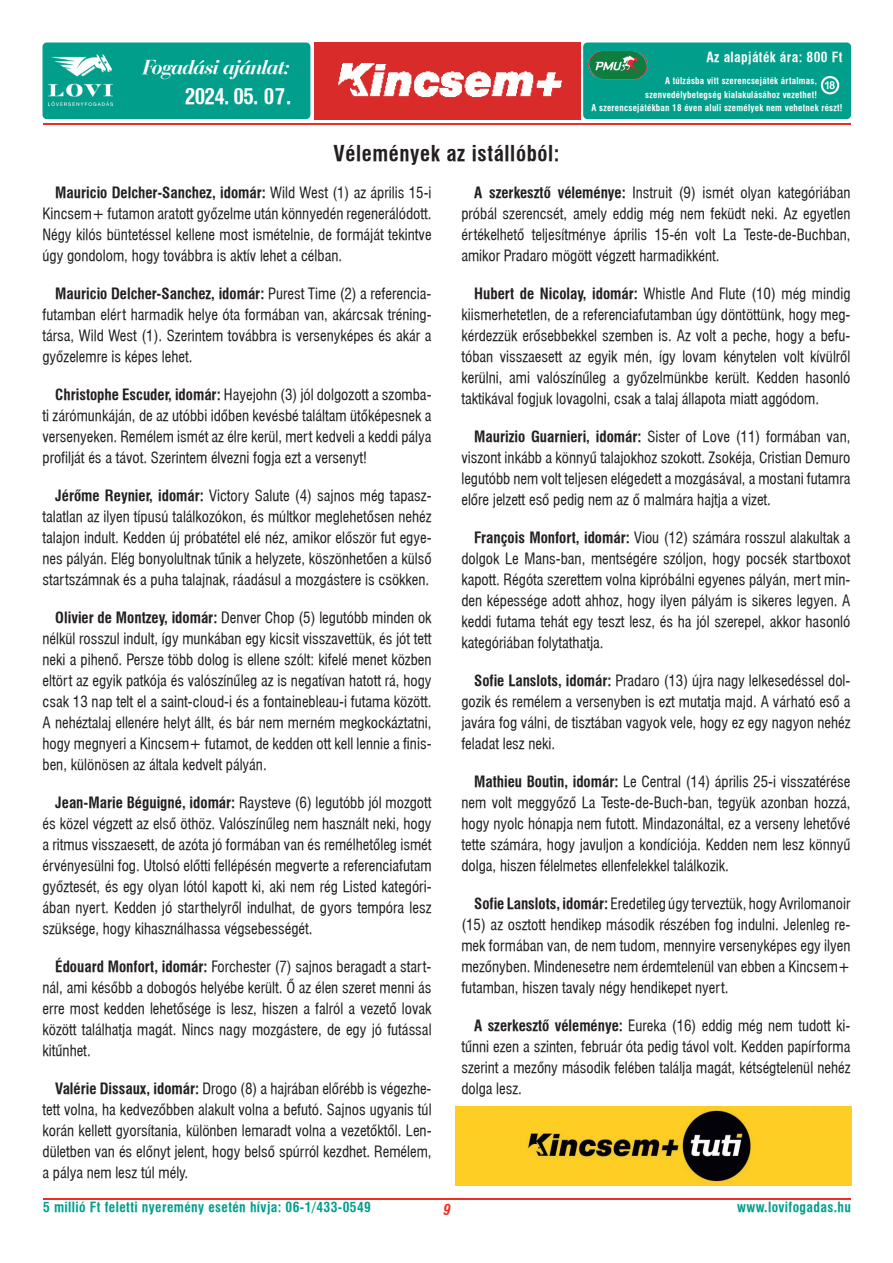
<style>
.page{position:relative;width:893px;height:1263px;background:#fff}
.page>*{position:absolute;margin:0;border:0;box-sizing:border-box;transform-origin:0 0}
.t1{font:21px "Swiss 721 Cn PFL Bold";letter-spacing:.03em;color:#231f20}
.t2{font:italic 21px "Bauer Bodoni PFL Bold";letter-spacing:-.03em;color:#fff}
.t3{font:21px "Swiss 721 Cn PFL Bold";letter-spacing:-.03em;color:#fff}
.t4{font:15px/21px "Swiss 721 Cn PFL Normal";color:#231f20;text-align:justify}
.t5{font:15px "Swiss 721 Cn PFL Bold";color:#231f20}
.t6{font:italic 700 condensed 15px "Swiss 721 BT";color:#ee2e22}
.t7{font:13.5px "Swiss 721 Cn PFL Bold";letter-spacing:.03em;color:#009e8b}
.t8{font:13.5px "Swiss 721 Cn PFL Bold";letter-spacing:.03em;color:#fff}
.t9{font:9px "Swiss 721 Cn PFL Bold";letter-spacing:.03em;color:#fff}
.s1{font-family:"Swiss 721 Cn PFL Normal"}
.s2{font-family:"Swiss 721 Cn PFL Bold"}
</style>
<div class="page">
<hr style="left:43px;top:123px;width:808px;height:2px;background:#ee2e22">
<hr style="left:43px;top:1198px;width:808px;height:1px;background:#ee2e22">
<div style="left:583px;top:43px;width:268px;height:76px;background:#009e8b;border-radius:4px"></div>
<div style="left:43px;top:43px;width:267px;height:76px;background:#009e8b;border-radius:4px"></div>
<img style="left:820px;top:76px;width:20px;height:19px">
<img style="left:314px;top:43px;width:266px;height:76px">
<img style="left:588px;top:51px;width:60px;height:29px">
<img style="left:49px;top:54px;width:64px;height:51px">
<img style="left:455px;top:1106px;width:396px;height:79px">
<h1 class="t2" style="left:143px;top:54px;width:149px">Fogadási ajánlat:</h1>
<h1 class="t3" style="left:185px;top:83px;width:108px">2024. 05. 07.</h1>
<p class="t8" style="left:706px;top:49px;width:138px">Az alapjáték ára: 800 Ft</p>
<p class="t9" style="left:665px;top:76px;width:153px">A túlzásba vitt szerencsejáték ártalmas,</p>
<p class="t9" style="left:645px;top:89px;width:173px">szenvedélybetegség kialakulásához vezethet!</p>
<p class="t9" style="left:591px;top:103px;width:253px">A szerencsejátékban 18 éven aluli személyek nem vehetnek részt!</p>
<h1 class="t1" style="left:333px;top:140px;width:228px">Vélemények az istállóból:</h1>
<p class="t5" style="left:55px;top:184px;width:378px">Mauricio Delcher-Sanchez, idomár: <span class="s1">Wild West (1) az április 15-i</span></p>
<p class="t4" style="left:43px;top:203px;width:391px">Kincsem+ futamon aratott győzelme után könnyedén regenerálódott.<br>Négy kilós büntetéssel kellene most ismételnie, de formáját tekintve úgy gondolom, hogy továbbra is aktív lehet a célban.</p>
<p class="t5" style="left:55px;top:285px;width:378px">Mauricio Delcher-Sanchez, idomár: <span class="s1">Purest Time (2) a referencia-</span></p>
<p class="t4" style="left:43px;top:304px;width:391px">futamban elért harmadik helye óta formában van, akárcsak tréning&shy;társa, Wild West (1). Szerintem továbbra is versenyképes és akár a győzelemre is képes lehet.</p>
<p class="t4" style="left:43px;top:384px;width:391px;text-indent:13px"><span class="s2">Christophe Escuder, idomár:</span> Hayejohn (3) jól dolgozott a szomba&shy;ti zárómunkáján, de az utóbbi időben kevésbé találtam ütőképesnek a versenyeken. Remélem ismét az élre kerül, mert kedveli a keddi pálya profilját és a távot. Szerintem élvezni fogja ezt a versenyt!</p>
<p class="t4" style="left:43px;top:485px;width:391px;text-indent:13px"><span class="s2">Jérôme Reynier, idomár:</span> Victory Salute (4) sajnos még tapasz&shy;talatlan az ilyen típusú találkozókon, és múltkor meglehetősen nehéz talajon indult. Kedden új próbatétel elé néz, amikor először fut egye&shy;nes pályán. Elég bonyolultnak tűnik a helyzete, köszönhetően a külső startszámnak és a puha talajnak, ráadásul a mozgástere is csökken.</p>
<p class="t4" style="left:43px;top:607px;width:391px;text-indent:13px"><span class="s2">Olivier de Montzey, idomár:</span> Denver Chop (5) legutóbb minden ok nélkül rosszul indult, így munkában egy kicsit visszavettük, és jót tett neki a pihenő. Persze több dolog is ellene szólt: kifelé menet közben eltört az egyik patkója és valószínűleg az is negatívan hatott rá, hogy csak 13 nap telt el a saint-cloud-i és a fontainebleau-i futama között.<br>A nehéztalaj ellenére helyt állt, és bár nem merném megkockáztatni, hogy megnyeri a Kincsem+ futamot, de kedden ott kell lennie a finis&shy;ben, különösen az általa kedvelt pályán.</p>
<p class="t4" style="left:43px;top:792px;width:391px;text-indent:13px"><span class="s2">Jean-Marie Béguigné, idomár:</span> Raysteve (6) legutóbb jól mozgott és közel végzett az első öthöz. Valószínűleg nem használt neki, hogy a ritmus visszaesett, de azóta jó formában van és remélhetőleg ismét érvényesülni fog. Utolsó előtti fellépésén megverte a referenciafutam győztesét, és egy olyan lótól kapott ki, aki nem rég Listed kategóri&shy;ában nyert. Kedden jó starthelyről indulhat, de gyors tempóra lesz szüksége, hogy kihasználhassa végsebességét.</p>
<p class="t4" style="left:43px;top:956px;width:391px;text-indent:13px"><span class="s2">Édouard Monfort, idomár:</span> Forchester (7) sajnos beragadt a start&shy;nál, ami később a dobogós helyébe került. Ő az élen szeret menni ás erre most kedden lehetősége is lesz, hiszen a falról a vezető lovak között találhatja magát. Nincs nagy mozgástere, de egy jó futással kitűnhet.</p>
<p class="t4" style="left:43px;top:1078px;width:391px;text-indent:13px"><span class="s2">Valérie Dissaux, idomár:</span> Drogo (8) a hajrában előrébb is végezhe&shy;tett volna, ha kedvezőbben alakult volna a befutó. Sajnos ugyanis túl korán kellett gyorsítania, különben lemaradt volna a vezetőktől. Len&shy;dületben van és előnyt jelent, hogy belső spúrról kezdhet. Remélem, a pálya nem lesz túl mély.</p>
<p class="t4" style="left:461px;top:182px;width:391px;text-indent:13px"><span class="s2">A szerkesztő véleménye:</span> Instruit (9) ismét olyan kategóriában próbál szerencsét, amely eddig még nem feküdt neki. Az egyetlen értékelhető teljesítménye április 15-én volt La Teste-de-Buchban, amikor Pradaro mögött végzett harmadikként.</p>
<p class="t4" style="left:461px;top:283px;width:391px;text-indent:13px"><span class="s2">Hubert de Nicolay, idomár:</span> Whistle And Flute (10) még mindig kiismerhetetlen, de a referenciafutamban úgy döntöttünk, hogy meg&shy;kérdezzük erősebbekkel szemben is. Az volt a peche, hogy a befu&shy;tóban visszaesett az egyik mén, így lovam kénytelen volt kívülről kerülni, ami valószínűleg a győzelmünkbe került. Kedden hasonló taktikával fogjuk lovagolni, csak a talaj állapota miatt aggódom.</p>
<p class="t4" style="left:461px;top:426px;width:391px;text-indent:13px"><span class="s2">Maurizio Guarnieri, idomár:</span> Sister of Love (11) formában van, viszont inkább a könnyű talajokhoz szokott. Zsokéja, Cristian Demuro legutóbb nem volt teljesen elégedett a mozgásával, a mostani futamra előre jelzett eső pedig nem az ő malmára hajtja a vizet.</p>
<p class="t4" style="left:461px;top:527px;width:391px;text-indent:13px"><span class="s2">François Monfort, idomár:</span> Viou (12) számára rosszul alakultak a dolgok Le Mans-ban, mentségére szóljon, hogy pocsék startboxot kapott. Régóta szerettem volna kipróbálni egyenes pályán, mert min&shy;den képessége adott ahhoz, hogy ilyen pályám is sikeres legyen. A keddi futama tehát egy teszt lesz, és ha jól szerepel, akkor hasonló kategóriában folytathatja.</p>
<p class="t4" style="left:461px;top:670px;width:391px;text-indent:13px"><span class="s2">Sofie Lanslots, idomár:</span> Pradaro (13) újra nagy lelkesedéssel dol&shy;gozik és remélem a versenyben is ezt mutatja majd. A várható eső a javára fog válni, de tisztában vagyok vele, hogy ez egy nagyon nehéz feladat lesz neki.</p>
<p class="t4" style="left:461px;top:771px;width:391px;text-indent:13px"><span class="s2">Mathieu Boutin, idomár:</span> Le Central (14) április 25-i visszatérése nem volt meggyőző La Teste-de-Buch-ban, tegyük azonban hozzá, hogy nyolc hónapja nem futott. Mindazonáltal, ez a verseny lehetővé tette számára, hogy javuljon a kondíciója. Kedden nem lesz könnyű dolga, hiszen félelmetes ellenfelekkel találkozik.</p>
<p class="t4" style="left:461px;top:893px;width:391px;text-indent:13px"><span class="s2">Sofie Lanslots, idomár:</span> Eredetileg úgy terveztük, hogy Avrilomanoir (15) az osztott hendikep második részében fog indulni. Jelenleg re&shy;mek formában van, de nem tudom, mennyire versenyképes egy ilyen mezőnyben. Mindenesetre nem érdemtelenül van ebben a Kincsem+ futamban, hiszen tavaly négy hendikepet nyert.</p>
<p class="t4" style="left:461px;top:1015px;width:391px;text-indent:13px"><span class="s2">A szerkesztő véleménye:</span> Eureka (16) eddig még nem tudott ki&shy;tűnni ezen a szinten, február óta pedig távol volt. Kedden papírforma szerint a mezőny második felében találja magát, kétségtelenül nehéz dolga lesz.</p>
<p class="t7" style="left:43px;top:1199px;width:329px">5 millió Ft feletti nyeremény esetén hívja: 06-1/433-0549</p>
<p class="t6" style="left:443px;top:1200px;width:9px">9</p>
<p class="t7" style="left:737px;top:1199px;width:115px">www.lovifogadas.hu</p>
</div>
